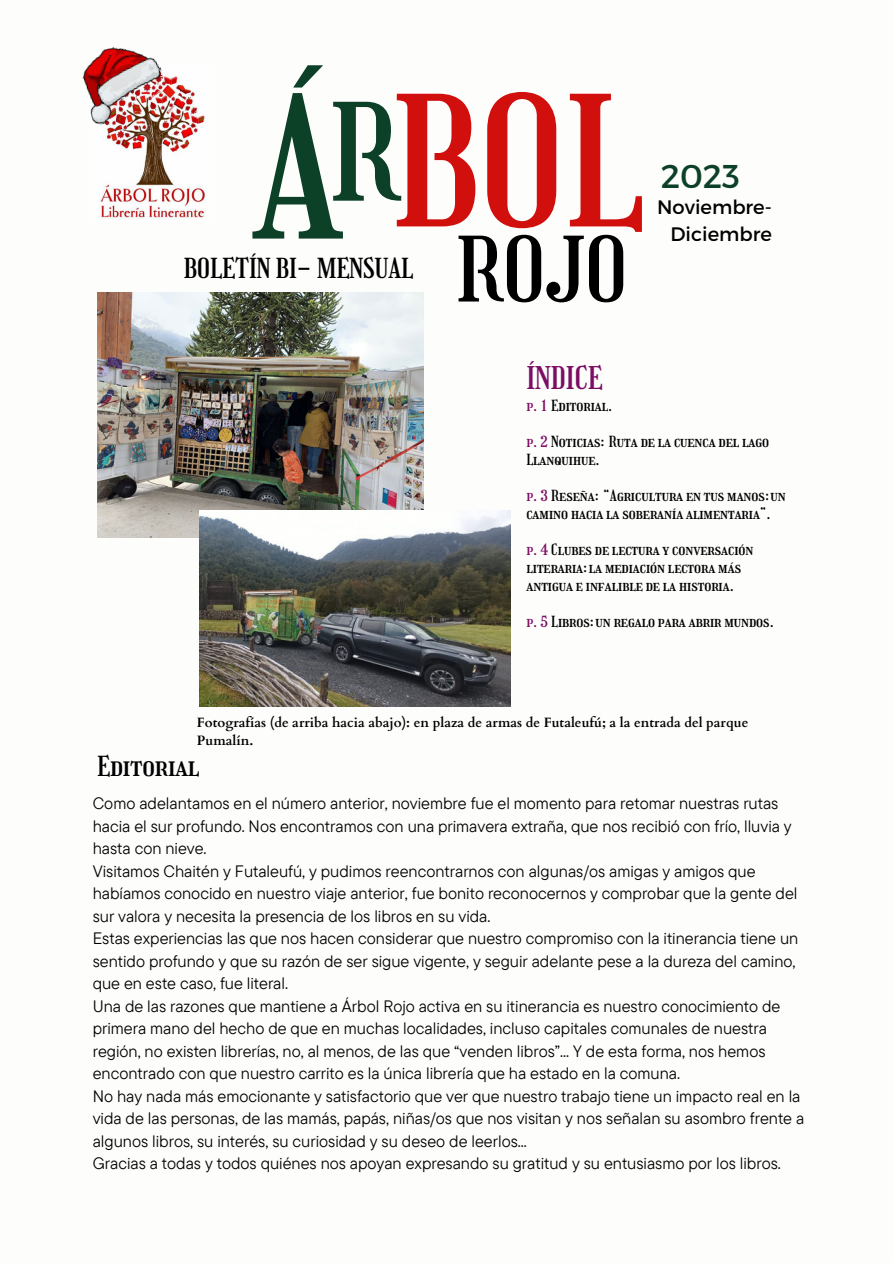
<style>
.page{position:relative;width:893px;height:1264px;background:#fff}
.page>*{position:absolute;margin:0;border:0;box-sizing:border-box;transform-origin:0 0}
.t1{font:190.35px "Girassol";color:#0c4027}
.t2{font:176.85px "Girassol";color:#d1100e}
.t3{font:131.85px "Girassol";color:#0c4027}
.t4{font:87.75px "Girassol";color:#000}
.t5{font:33px "Montserrat";color:#0c4027}
.t6{font:30.6px "Girassol";color:#7c0d64}
.t7{font:27px "Girassol";color:#000}
.t8{font:19.5px/27px "Montserrat";color:#000;text-align:right}
.t9{font:16.5px/22.5px "TT Commons Pro";color:#000}
.t10{font:15px/18px "Girassol";color:#000}
.t11{font:700 13.5px/18px "Cardo";color:#000}
.s1{color:#7c0d64}
</style>
<div class="page">
<img style="left:100px;top:76px;width:107px;height:143px">
<img style="left:97px;top:292px;width:326px;height:245px">
<img style="left:199px;top:510px;width:311px;height:196px">
<img style="left:82px;top:47px;width:88px;height:79px">
<p class="t1" style="left:252px;top:59px;width:92px">Á</p>
<p class="t2" style="left:392px;top:59px;width:253px">BOL</p>
<p class="t4" style="left:456px;top:219px;width:172px">ROJO</p>
<p class="t3" style="left:330px;top:76px;width:72px">R</p>
<p class="t7" style="left:184px;top:252px;width:231px">BOLETÍN BI- MENSUAL</p>
<p class="t5" style="left:660px;top:155px;width:81px">2023</p>
<p class="t8" style="left:657px;top:193px;width:116px">Noviembre-<br>Diciembre</p>
<p class="t6" style="left:526px;top:360px;width:78px">ÍNDICE</p>
<p class="t10" style="left:526px;top:397px;width:87px"><span class="s1">p. 1</span> Editorial.</p>
<p class="t10" style="left:526px;top:433px;width:244px"><span class="s1">p. 2</span> Noticias: Ruta de la cuenca del lago<br>Llanquihue.</p>
<p class="t10" style="left:526px;top:487px;width:261px"><span class="s1">p. 3</span> Reseña: “Agricultura en tus manos: un camino hacia la soberanía alimentaria”.</p>
<p class="t10" style="left:526px;top:541px;width:228px"><span class="s1">p. 4</span> Clubes de lectura y conversación literaria: la mediación lectora más antigua e infalible de la historia.</p>
<p class="t10" style="left:526px;top:613px;width:249px"><span class="s1">p. 5</span> Libros: un regalo para abrir mundos.</p>
<p class="t11" style="left:197px;top:713px;width:553px">Fotografías (de arriba hacia abajo): en plaza de armas de Futaleufú; a la entrada del parque<br>Pumalín.</p>
<p class="t7" style="left:97px;top:750px;width:104px">Editorial</p>
<p class="t9" style="left:93px;top:791px;width:700px">Como adelantamos en el número anterior, noviembre fue el momento para retomar nuestras rutas hacia el sur profundo. Nos encontramos con una primavera extraña, que nos recibió con frío, lluvia y hasta con nieve.</p>
<p class="t9" style="left:93px;top:859px;width:706px">Visitamos Chaitén y Futaleufú, y pudimos reencontrarnos con algunas/os amigas y amigos que habíamos conocido en nuestro viaje anterior, fue bonito reconocernos y comprobar que la gente del sur valora y necesita la presencia de los libros en su vida.</p>
<p class="t9" style="left:93px;top:926px;width:707px">Estas experiencias las que nos hacen considerar que nuestro compromiso con la itinerancia tiene un sentido profundo y que su razón de ser sigue vigente, y seguir adelante pese a la dureza del camino, que en este caso, fue literal.</p>
<p class="t9" style="left:93px;top:994px;width:689px">Una de las razones que mantiene a Árbol Rojo activa en su itinerancia es nuestro conocimiento de primera mano del hecho de que en muchas localidades, incluso capitales comunales de nuestra región, no existen librerías, no, al menos, de las que “venden libros”... Y de esta forma, nos hemos encontrado con que nuestro carrito es la única librería que ha estado en la comuna.</p>
<p class="t9" style="left:93px;top:1084px;width:713px">No hay nada más emocionante y satisfactorio que ver que nuestro trabajo tiene un impacto real en la vida de las personas, de las mamás, papás, niñas/os que nos visitan y nos señalan su asombro frente a algunos libros, su interés, su curiosidad y su deseo de leerlos...</p>
<p class="t9" style="left:93px;top:1151px;width:689px">Gracias a todas y todos quiénes nos apoyan expresando su gratitud y su entusiasmo por los libros.</p>
</div>
